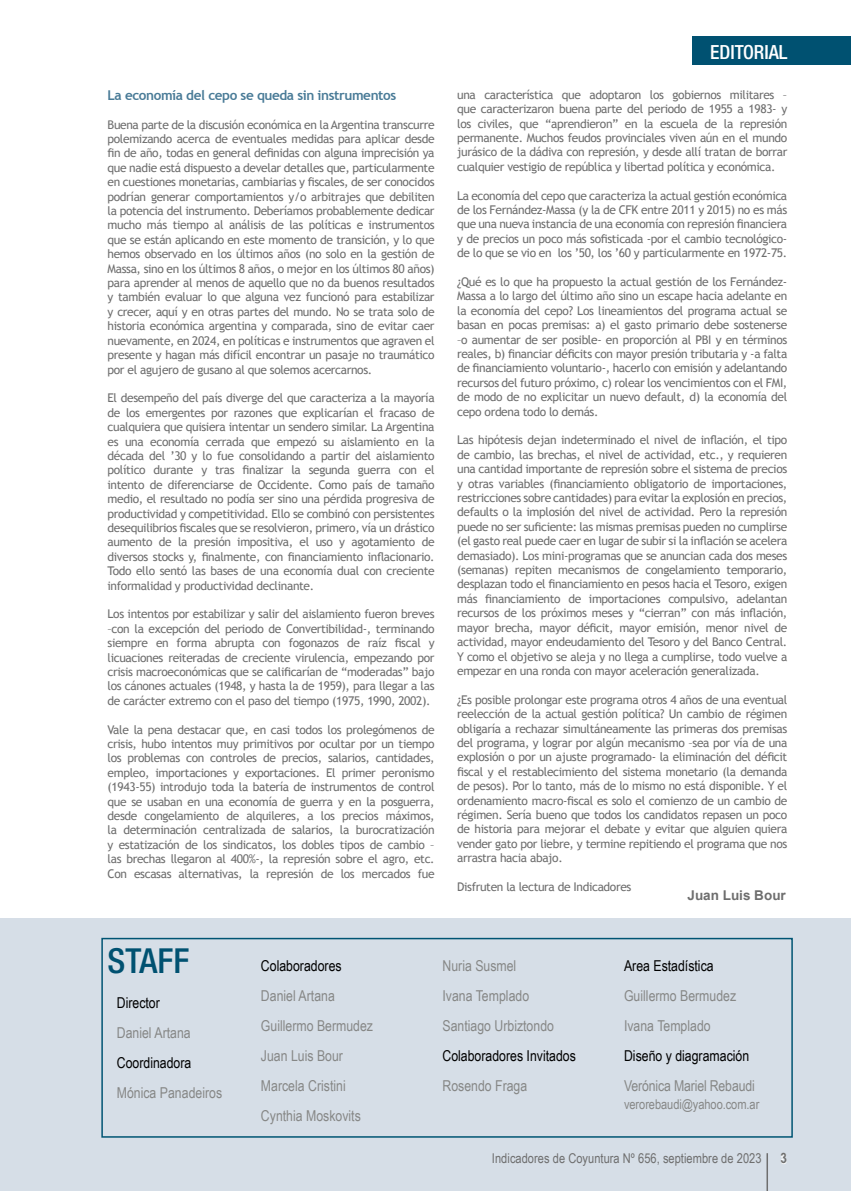
<style>
.page{position:relative;width:851px;height:1191px;background:#fff}
.page>*{position:absolute;margin:0;border:0;box-sizing:border-box;transform-origin:0 0}
.t1{font:500 condensed 34.5px "Helvetica Neue";color:#005171}
.t2{font:500 condensed 19.5px "Helvetica Neue";color:#fff}
.t3{font:15px/30px "Arial Narrow";color:#868786}
.t4{font:15px "Arial Narrow";color:#000}
.t5{font:700 14.25px "Arial Narrow";color:#6e6e6e}
.t6{font:13.5px "Arial Narrow";letter-spacing:.005em;color:#6e6e6e}
.t7{font:700 13.5px "Trebuchet MS";letter-spacing:-.03em;color:#497b97}
.t8{font:13.5px "Arial Narrow";letter-spacing:-.005em;color:#868786}
.t9{font:700 13.5px "Arial";color:#6e6e6e}
.t10{font:12px/14.4px "Trebuchet MS";letter-spacing:-.03em;color:#6e6e6e;text-align:justify}
</style>
<div class="page">
<div style="left:692px;top:37px;width:158px;height:28px;background:#005171"></div>
<div style="left:0;top:918px;width:850px;height:273px;background:#d6dee7"></div>
<div style="left:101px;top:937px;width:691px;height:200px;border:2px solid #005473"></div>
<hr style="left:766px;top:1153px;width:1px;height:38px;background:#6e6e6e">
<p class="t7" style="left:108px;top:87px;width:290px">La economía del cepo se queda sin instrumentos</p>
<p class="t10" style="left:108px;top:117px;width:328px">Buena parte de la discusión económica en la Argentina transcurre polemizando acerca de eventuales medidas para aplicar desde fin de año, todas en general definidas con alguna imprecisión ya que nadie está dispuesto a develar detalles que, particularmente en cuestiones monetarias, cambiarias y fiscales, de ser conocidos podrían generar comportamientos y/o arbitrajes que debiliten la potencia del instrumento. Deberíamos probablemente dedicar mucho más tiempo al análisis de las políticas e instrumentos que se están aplicando en este momento de transición, y lo que hemos observado en los últimos años (no solo en la gestión de Massa, sino en los últimos 8 años, o mejor en los últimos 80 años) para aprender al menos de aquello que no da buenos resultados y también evaluar lo que alguna vez funcionó para estabilizar y crecer, aquí y en otras partes del mundo. No se trata solo de historia económica argentina y comparada, sino de evitar caer nuevamente, en 2024, en políticas e instrumentos que agraven el presente y hagan más difícil encontrar un pasaje no traumático por el agujero de gusano al que solemos acercarnos.</p>
<p class="t10" style="left:108px;top:391px;width:328px">El desempeño del país diverge del que caracteriza a la mayoría de los emergentes por razones que explicarían el fracaso de cualquiera que quisiera intentar un sendero similar. La Argentina es una economía cerrada que empezó su aislamiento en la década del ’30 y lo fue consolidando a partir del aislamiento político durante y tras finalizar la segunda guerra con el intento de diferenciarse de Occidente. Como país de tamaño medio, el resultado no podía ser sino una pérdida progresiva de productividad y competitividad. Ello se combinó con persistentes desequilibrios fiscales que se resolvieron, primero, vía un drástico aumento de la presión impositiva, el uso y agotamiento de diversos stocks y, finalmente, con financiamiento inflacionario.<br>Todo ello sentó las bases de una economía dual con creciente informalidad y productividad declinante.</p>
<p class="t10" style="left:108px;top:607px;width:328px">Los intentos por estabilizar y salir del aislamiento fueron breves –con la excepción del periodo de Convertibilidad-, terminando siempre en forma abrupta con fogonazos de raíz fiscal y licuaciones reiteradas de creciente virulencia, empezando por crisis macroeconómicas que se calificarían de “moderadas” bajo los cánones actuales (1948, y hasta la de 1959), para llegar a las de carácter extremo con el paso del tiempo (1975, 1990, 2002).</p>
<p class="t10" style="left:108px;top:722px;width:328px">Vale la pena destacar que, en casi todos los prolegómenos de crisis, hubo intentos muy primitivos por ocultar por un tiempo los problemas con controles de precios, salarios, cantidades, empleo, importaciones y exportaciones. El primer peronismo (1943-55) introdujo toda la batería de instrumentos de control que se usaban en una economía de guerra y en la posguerra, desde congelamiento de alquileres, a los precios máximos, la determinación centralizada de salarios, la burocratización y estatización de los sindicatos, los dobles tipos de cambio – las brechas llegaron al 400%-, la represión sobre el agro, etc.<br>Con escasas alternativas, la represión de los mercados fue</p>
<h2 class="t2" style="left:710px;top:40px;width:79px">EDITORIAL</h2>
<p class="t10" style="left:457px;top:87px;width:331px">una característica que adoptaron los gobiernos militares – que caracterizaron buena parte del periodo de 1955 a 1983- y los civiles, que “aprendieron” en la escuela de la represión permanente. Muchos feudos provinciales viven aún en el mundo jurásico de la dádiva con represión, y desde allí tratan de borrar cualquier vestigio de república y libertad política y económica.</p>
<p class="t10" style="left:457px;top:188px;width:331px">La economía del cepo que caracteriza la actual gestión económica de los Fernández-Massa (y la de CFK entre 2011 y 2015) no es más que una nueva instancia de una economía con represión financiera y de precios un poco más sofisticada -por el cambio tecnológico&shy;de lo que se vio en los ’50, los ’60 y particularmente en 1972-75.</p>
<p class="t10" style="left:457px;top:275px;width:332px">¿Qué es lo que ha propuesto la actual gestión de los Fernández-Massa a lo largo del último año sino un escape hacia adelante en la economía del cepo? Los lineamientos del programa actual se basan en pocas premisas: a) el gasto primario debe sostenerse –o aumentar de ser posible- en proporción al PBI y en términos reales, b) financiar déficits con mayor presión tributaria y -a falta de financiamiento voluntario-, hacerlo con emisión y adelantando recursos del futuro próximo, c) rolear los vencimientos con el FMI, de modo de no explicitar un nuevo default, d) la economía del cepo ordena todo lo demás.</p>
<p class="t10" style="left:457px;top:433px;width:331px">Las hipótesis dejan indeterminado el nivel de inflación, el tipo de cambio, las brechas, el nivel de actividad, etc., y requieren una cantidad importante de represión sobre el sistema de precios y otras variables (financiamiento obligatorio de importaciones, restricciones sobre cantidades) para evitar la explosión en precios, defaults o la implosión del nivel de actividad. Pero la represión puede no ser suficiente: las mismas premisas pueden no cumplirse (el gasto real puede caer en lugar de subir si la inflación se acelera demasiado). Los mini-programas que se anuncian cada dos meses (semanas) repiten mecanismos de congelamiento temporario, desplazan todo el financiamiento en pesos hacia el Tesoro, exigen más financiamiento de importaciones compulsivo, adelantan recursos de los próximos meses y “cierran” con más inflación, mayor brecha, mayor déficit, mayor emisión, menor nivel de actividad, mayor endeudamiento del Tesoro y del Banco Central.<br>Y como el objetivo se aleja y no llega a cumplirse, todo vuelve a empezar en una ronda con mayor aceleración generalizada.</p>
<p class="t10" style="left:457px;top:692px;width:331px">¿Es posible prolongar este programa otros 4 años de una eventual reelección de la actual gestión política? Un cambio de régimen obligaría a rechazar simultáneamente las primeras dos premisas del programa, y lograr por algún mecanismo –sea por vía de una explosión o por un ajuste programado- la eliminación del déficit fiscal y el restablecimiento del sistema monetario (la demanda de pesos). Por lo tanto, más de lo mismo no está disponible. Y el ordenamiento macro-fiscal es solo el comienzo de un cambio de régimen. Sería bueno que todos los candidatos repasen un poco de historia para mejorar el debate y evitar que alguien quiera vender gato por liebre, y termine repitiendo el programa que nos arrastra hacia abajo.</p>
<p class="t10" style="left:457px;top:879px;width:176px">Disfruten la lectura de Indicadores</p>
<p class="t9" style="left:687px;top:886px;width:100px">Juan Luis Bour</p>
<h1 class="t1" style="left:108px;top:940px;width:83px">STAFF</h1>
<p class="t4" style="left:117px;top:992px;width:45px">Director</p>
<p class="t3" style="left:117px;top:1017px;width:75px">Daniel Artana</p>
<p class="t4" style="left:117px;top:1052px;width:76px">Coordinadora</p>
<p class="t3" style="left:117px;top:1077px;width:107px">Mónica Panadeiros</p>
<p class="t4" style="left:261px;top:954px;width:82px">Colaboradores</p>
<p class="t3" style="left:261px;top:979px;width:114px">Daniel Artana<br>Guillermo Bermudez<br>Juan Luis Bour<br>Marcela Cristini<br>Cynthia Moskovits</p>
<p class="t3" style="left:442px;top:949px;width:113px">Nuria Susmel<br>Ivana Templado<br>Santiago Urbiztondo</p>
<p class="t4" style="left:442px;top:1044px;width:135px">Colaboradores Invitados</p>
<p class="t3" style="left:442px;top:1069px;width:86px">Rosendo Fraga</p>
<p class="t4" style="left:624px;top:954px;width:91px">Area Estadística</p>
<p class="t3" style="left:624px;top:979px;width:114px">Guillermo Bermudez<br>Ivana Templado</p>
<p class="t4" style="left:624px;top:1044px;width:127px">Diseño y diagramación</p>
<p class="t3" style="left:624px;top:1069px;width:132px">Verónica Mariel Rebaudi</p>
<p class="t8" style="left:624px;top:1094px;width:137px">verorebaudi@yahoo.com.ar</p>
<p class="t6" style="left:492px;top:1148px;width:271px">Indicadores de Coyuntura Nº 656, septiembre de 2023</p>
<p class="t5" style="left:780px;top:1147px;width:8px">3</p>
</div>
